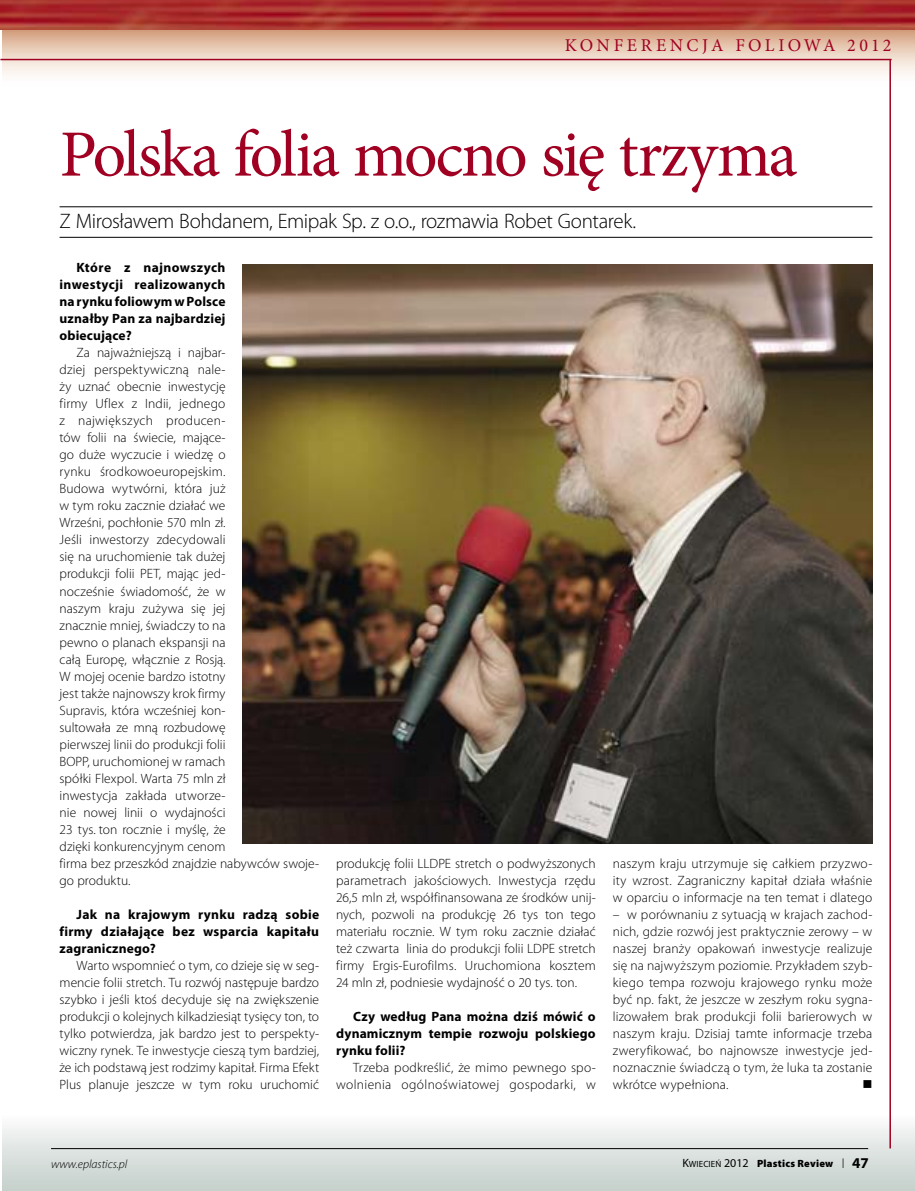
<style>
.page{position:relative;width:915px;height:1191px;background:#fff}
.page>*{position:absolute;margin:0;border:0;box-sizing:border-box;transform-origin:0 0}
.p01_tytul2{font:66px "Minion Pro";letter-spacing:-.035em;color:#a00022}
.p02_lead{font:300 21px "Myriad Pro";letter-spacing:-.02em;color:#000}
.t1{font:18px "Minion Pro";letter-spacing:.18em;color:#a00022}
.p05_text{font:300 13.5px/17px "Myriad Pro";letter-spacing:.005em;color:#000;text-align:justify}
.p19_wywiad{font:700 13.5px/17px "Myriad Pro";letter-spacing:.01em;color:#000;text-align:justify}
.p05_text-2{font:13.5px "Wingdings";color:#000}
.t2{font:italic 300 12px "Myriad Pro";color:#000}
.t3{font:900 10.5px "Myriad Pro";letter-spacing:.02em;color:#000}
.s1{font-weight:400;font-size:12px}
.s2{font-weight:400;font-size:9px}
.s3{font-weight:300;font-size:13.5px}
.s4{font-weight:700;font-size:15px}
</style>
<div class="page">
<svg style="left:2px;top:30px;width:912px;height:59px"></svg>
<div style="left:2px;top:1114px;width:912px;height:77px;background:linear-gradient(to bottom,#fcfbfb,#c3cec9)"></div>
<hr style="left:51px;top:1148px;width:816px;height:1px;background:#000">
<hr style="left:0;top:59px;width:891px;height:1px;background:#a00022">
<hr style="left:889px;top:60px;width:1px;height:1088px;background:#a00022">
<img style="left:0;top:0;width:914px;height:30px">
<img style="left:242px;top:264px;width:630px;height:579px">
<hr style="left:60px;top:206px;width:812px;height:1px;background:#000">
<hr style="left:60px;top:237px;width:812px;height:1px;background:#000">
<h3 class="t1" style="left:564px;top:33px;width:328px">KONFERENCJA FOLIOWA 2012</h3>
<p class="p01_tytul2" style="left:60px;top:110px;width:739px">Polska folia mocno się trzyma</p>
<p class="p02_lead" style="left:60px;top:210px;width:577px">Z Mirosławem Bohdanem, Emipak Sp. z o.o., rozmawia Robet Gontarek.</p>
<p class="p19_wywiad" style="left:60px;top:259px;width:167px;text-indent:17px">Które z najnowszych inwestycji realizowanych na rynku foliowym w Polsce uznałby Pan za najbardziej obiecujące?</p>
<p class="p05_text" style="left:60px;top:344px;width:261px;text-align:left;text-indent:17px">Za najważniejszą i najbar-<br>dziej perspektywiczną nale-<br>ży uznać obecnie inwestycję<br>firmy Uflex z Indii, jednego<br>z największych producen-<br>tów folii na świecie, mające-<br>go duże wyczucie i wiedzę o<br>rynku środkowoeuropejskim.<br>Budowa wytwórni, która już<br>w tym roku zacznie działać we<br>Wrześni, pochłonie 570 mln zł.<br>Jeśli inwestorzy zdecydowali<br>się na uruchomienie tak dużej<br>produkcji folii PET, mając jed-<br>nocześnie świadomość, że w<br>naszym kraju zużywa się jej<br>znacznie mniej, świadczy to na<br>pewno o planach ekspansji na<br>całą Europę, włącznie z Rosją.<br>W mojej ocenie bardzo istotny<br>jest także najnowszy krok firmy<br>Supravis, która wcześniej kon-<br>sultowała ze mną rozbudowę<br>pierwszej linii do produkcji folii<br>BOPP, uruchomionej w ramach<br>spółki Flexpol. Warta 75 mln zł<br>inwestycja zakłada utworze-<br>nie nowej linii o wydajności<br>23 tys. ton rocznie i myślę, że<br>dzięki konkurencyjnym cenom<br>firma bez przeszkód znajdzie nabywców swoje&shy;go produktu.</p>
<p class="p19_wywiad" style="left:60px;top:905px;width:261px;text-indent:17px">Jak na krajowym rynku radzą sobie firmy działające bez wsparcia kapitału zagranicznego?</p>
<p class="p05_text" style="left:60px;top:957px;width:261px;text-indent:17px">Warto wspomnieć o tym, co dzieje się w seg&shy;mencie folii stretch. Tu rozwój następuje bardzo szybko i jeśli ktoś decyduje się na zwiększenie produkcji o kolejnych kilkadziesiąt tysięcy ton, to tylko potwierdza, jak bardzo jest to perspekty&shy;wiczny rynek. Te inwestycje cieszą tym bardziej, że ich podstawą jest rodzimy kapitał. Firma Efekt Plus planuje jeszcze w tym roku uruchomić</p>
<p class="p05_text" style="left:336px;top:855px;width:261px">produkcję folii LLDPE stretch o podwyższonych parametrach jakościowych. Inwestycja rzędu 26,5 mln zł, współfinansowana ze środków unij&shy;nych, pozwoli na produkcję 26 tys ton tego materiału rocznie. W tym roku zacznie działać też czwarta linia do produkcji folii LDPE stretch firmy Ergis-Eurofilms. Uruchomiona kosztem 24 mln zł, podniesie wydajność o 20 tys. ton.</p>
<p class="p19_wywiad" style="left:336px;top:1007px;width:261px;text-indent:17px">Czy według Pana można dziś mówić o dynamicznym tempie rozwoju polskiego rynku folii?</p>
<p class="p05_text" style="left:336px;top:1059px;width:261px;text-align:right">Trzeba podkreślić, że mimo pewnego spo&shy;wolnienia ogólnoświatowej gospodarki, w</p>
<p class="p05_text" style="left:612px;top:855px;width:261px">naszym kraju utrzymuje się całkiem przyzwo&shy;ity wzrost. Zagraniczny kapitał działa właśnie w oparciu o informacje na ten temat i dlatego</p>
<p class="p05_text" style="left:612px;top:906px;width:261px">– w porównaniu z sytuacją w krajach zachod&shy;nich, gdzie rozwój jest praktycznie zerowy – w naszej branży opakowań inwestycje realizuje się na najwyższym poziomie. Przykładem szyb&shy;kiego tempa rozwoju krajowego rynku może być np. fakt, że jeszcze w zeszłym roku sygna&shy;lizowałem brak produkcji folii barierowych w naszym kraju. Dzisiaj tamte informacje trzeba zweryfikować, bo najnowsze inwestycje jed&shy;noznacznie świadczą o tym, że luka ta zostanie wkrótce wypełniona.</p>
<p class="p05_text-2" style="left:862px;top:1076px;width:12px">■</p>
<p class="t2" style="left:51px;top:1157px;width:78px">www.eplastics.pl</p>
<p class="t3" style="left:682px;top:1157px;width:188px"><span class="s1">K</span><span class="s2">WIECIEŃ</span> <span class="s1">2012</span> Plastics Review <span class="s3">l</span> <span class="s4">47</span></p>
</div>
